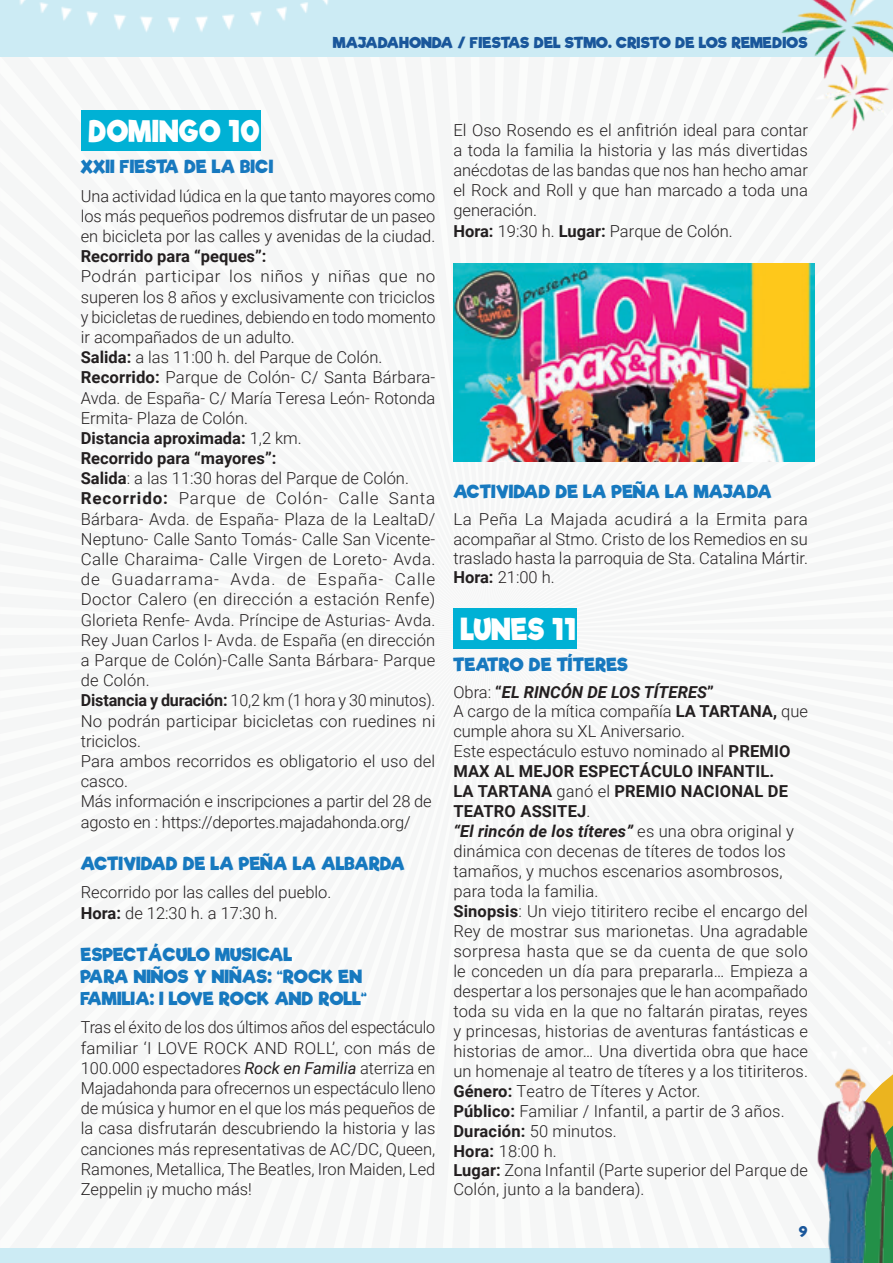
<style>
.page{position:relative;width:893px;height:1263px;background:#fff}
.page>*{position:absolute;margin:0;border:0;box-sizing:border-box;transform-origin:0 0}
.t1{font:30px "Riffic";color:#fff;scale:.9 1}
.t2{font:18px/22px "Riffic";color:#1779bf}
.t3{font:300 16.5px/20.2px "Roboto";letter-spacing:.005em;color:#231f20}
.t4{font:700 16.5px "Roboto";color:#231f20}
.t5{font:15px "Riffic";color:#1a579b}
.s1{font-weight:700}
.s2{font-weight:400;font-style:italic}
.s3{font-weight:700;font-style:italic}
</style>
<div class="page">
<div style="left:0;top:0;width:815px;height:1263px;background:#f5f6f6"></div>
<img style="left:764px;top:0;width:129px;height:155px">
<img style="left:795px;top:1029px;width:98px;height:234px">
<div style="left:81px;top:111px;width:179px;height:40px;background:#00b1d5"></div>
<div style="left:453px;top:608px;width:124px;height:40px;background:#00b1d5"></div>
<img style="left:453px;top:264px;width:362px;height:198px">
<p class="t5" style="left:333px;top:33px;width:476px">MAJADAHONDA / FIESTAS DEL STMO. CRISTO DE LOS REMEDIOS</p>
<h1 class="t1" style="left:89px;top:113px;width:192px">DOMINGO 10</h1>
<p class="t2" style="left:81px;top:156px;width:195px">XXII FIESTA DE LA BICI</p>
<p class="t3" style="left:81px;top:187px;width:356px;text-align:justify">Una actividad lúdica en la que tanto mayores como los más pequeños podremos disfrutar de un paseo en bicicleta por las calles y avenidas de la ciudad.</p>
<p class="t4" style="left:81px;top:249px;width:187px">Recorrido para “peques”:</p>
<p class="t3" style="left:81px;top:268px;width:356px">Podrán participar los niños y niñas que no superen los 8 años y exclusivamente con triciclos y bicicletas de ruedines, debiendo en todo momento ir acompañados de un adulto.<br><span class="s1">Salida:</span> a las 11:00 h. del Parque de Colón.<br><span class="s1">Recorrido:</span> Parque de Colón- C/ Santa Bárbara-Avda. de España- C/ María Teresa León- Rotonda Ermita- Plaza de Colón.<br><span class="s1">Distancia aproximada:</span> 1,2 km.<br><span class="s1">Recorrido para “mayores”:<br>Salida</span>: a las 11:30 horas del Parque de Colón.<br><span class="s1">Recorrido:</span> Parque de Colón- Calle Santa Bárbara- Avda. de España- Plaza de la LealtaD/ Neptuno- Calle Santo Tomás- Calle San Vicente-Calle Charaima- Calle Virgen de Loreto- Avda. de Guadarrama- Avda. de España- Calle Doctor Calero (en dirección a estación Renfe)<br>Glorieta Renfe- Avda. Príncipe de Asturias- Avda.<br>Rey Juan Carlos I- Avda. de España (en dirección a Parque de Colón)-Calle Santa Bárbara- Parque de Colón.<br><span class="s1">Distancia y duración:</span> 10,2 km (1 hora y 30 minutos).<br>No podrán participar bicicletas con ruedines ni triciclos.<br>Para ambos recorridos es obligatorio el uso del casco.<br>Más información e inscripciones a partir del 28 de agosto en : https://deportes.majadahonda.org/</p>
<p class="t2" style="left:81px;top:852px;width:326px">ACTIVIDAD DE LA PEÑA LA ALBARDA</p>
<p class="t3" style="left:81px;top:883px;width:252px">Recorrido por las calles del pueblo.<br><span class="s1">Hora:</span> de 12:30 h. a 17:30 h.</p>
<p class="t2" style="left:81px;top:943px;width:288px">ESPECTÁCULO MUSICAL<br>PARA NIÑOS Y NIÑAS: “ROCK EN<br>FAMILIA: I LOVE ROCK AND ROLL”</p>
<p class="t3" style="left:81px;top:1019px;width:356px;text-align:justify">Tras el éxito de los dos últimos años del espectáculo familiar ‘I LOVE ROCK AND ROLL’, con más de 100.000 espectadores <span class="s2">Rock en Familia</span> aterriza en Majadahonda para ofrecernos un espectáculo lleno de música y humor en el que los más pequeños de la casa disfrutarán descubriendo la historia y las canciones más representativas de AC/DC, Queen, Ramones, Metallica, The Beatles, Iron Maiden, Led Zeppelin ¡y mucho más!</p>
<p class="t3" style="left:453px;top:120px;width:356px">El Oso Rosendo es el anfitrión ideal para contar a toda la familia la historia y las más divertidas anécdotas de las bandas que nos han hecho amar el Rock and Roll y que han marcado a toda una generación.<br><span class="s1">Hora:</span> 19:30 h. <span class="s1">Lugar:</span> Parque de Colón.</p>
<p class="t2" style="left:453px;top:480px;width:320px">ACTIVIDAD DE LA PEÑA LA MAJADA</p>
<p class="t3" style="left:453px;top:511px;width:356px;line-height:19.2px;text-align:justify">La Peña La Majada acudirá a la Ermita para acompañar al Stmo. Cristo de los Remedios en su traslado hasta la parroquia de Sta. Catalina Mártir.<br><span class="s1">Hora:</span> 21:00 h.</p>
<h1 class="t1" style="left:461px;top:611px;width:130px">LUNES 11</h1>
<p class="t2" style="left:453px;top:653px;width:177px">TEATRO DE TÍTERES</p>
<p class="t3" style="left:453px;top:684px;width:356px;line-height:19.8px">Obra: <span class="s1">“</span><span class="s3">EL RINCÓN DE LOS TÍTERES</span><span class="s1">”<br></span>A cargo de la mítica compañía <span class="s1">LA TARTANA,</span> que cumple ahora su XL Aniversario.<br>Este espectáculo estuvo nominado al <span class="s1">PREMIO MAX AL MEJOR ESPECTÁCULO INFANTIL.<br>LA TARTANA</span> ganó el <span class="s1">PREMIO NACIONAL DE TEATRO ASSITEJ</span>.<br><span class="s3">“El rincón de los títeres”</span> es una obra original y dinámica con decenas de títeres de todos los tamaños, y muchos escenarios asombrosos, para toda la familia.<br><span class="s1">Sinopsis</span>: Un viejo titiritero recibe el encargo del Rey de mostrar sus marionetas. Una agradable sorpresa hasta que se da cuenta de que solo le conceden un día para prepararla… Empieza a despertar a los personajes que le han acompañado toda su vida en la que no faltarán piratas, reyes y princesas, historias de aventuras fantásticas e historias de amor… Una divertida obra que hace un homenaje al teatro de títeres y a los titiriteros.<br><span class="s1">Género:</span> Teatro de Títeres y Actor.<br><span class="s1">Público:</span> Familiar / Infantil, a partir de 3 años.<br><span class="s1">Duración:</span> 50 minutos.<br><span class="s1">Hora:</span> 18:00 h.<br><span class="s1">Lugar:</span> Zona Infantil (Parte superior del Parque de Colón, junto a la bandera).</p>
<p class="t5" style="left:799px;top:1222px;width:10px">9</p>
</div>
